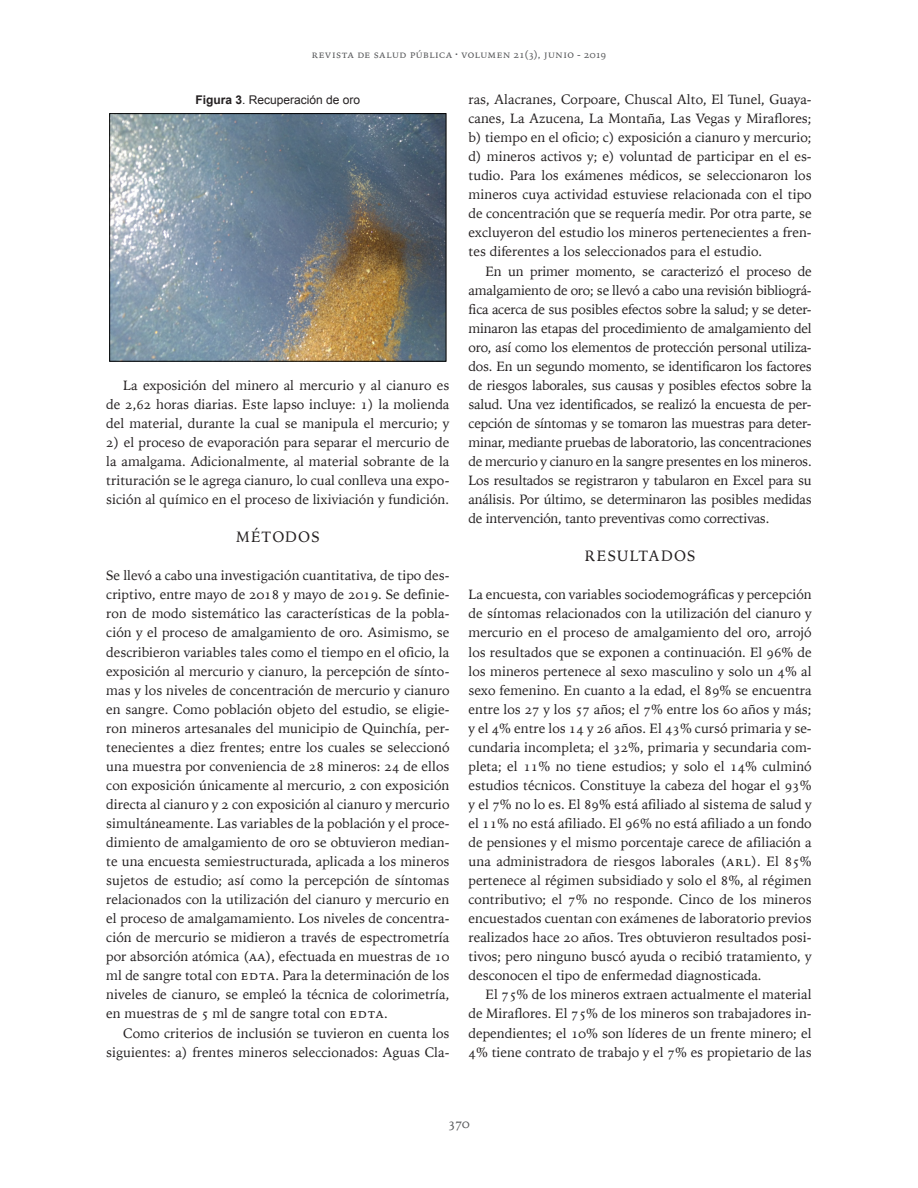
<style>
.page{position:relative;width:918px;height:1188px;background:#fff}
.page>*{position:absolute;margin:0;border:0;box-sizing:border-box;transform-origin:0 0}
.T1{font:15px "Iowan Old Style";letter-spacing:.08em;color:#231f20}
.Parrafo_primero{font:13.5px/19px "Iowan Old Style";color:#231f20;text-align:justify}
.Cuerpo_de_texto{font:13.5px/19px "Iowan Old Style";color:#231f20;text-align:justify}
.t1{font:13.5px "Iowan Old Style";color:#57585a}
.Info_graficas{font:12px "Arial";color:#231f20}
.t2{font:10.5px "Iowan Old Style";letter-spacing:-.01em;color:#57585a}
.s1{font-weight:700}
</style>
<div class="page">
<img style="left:111px;top:115px;width:333px;height:245px">
<div style="left:109px;top:113px;width:337px;height:249px;border:1px solid #000"></div>
<p class="t2" style="left:312px;top:45px;width:296px">REVISTA DE SALUD PÚBLICA · Volumen 21(3), junio - 2019</p>
<p class="Info_graficas" style="left:195px;top:92px;width:166px"><span class="s1">Figura 3</span>. Recuperación de oro</p>
<p class="Cuerpo_de_texto" style="left:106px;top:375px;width:345px;text-indent:17px">La exposición del minero al mercurio y al cianuro es de 2,62 horas diarias. Este lapso incluye: 1) la molienda del material, durante la cual se manipula el mercurio; y</p>
<p class="Cuerpo_de_texto" style="left:106px;top:432px;width:345px">2) el proceso de evaporación para separar el mercurio de la amalgama. Adicionalmente, al material sobrante de la trituración se le agrega cianuro, lo cual conlleva una expo&shy;sición al químico en el proceso de lixiviación y fundición.</p>
<p class="T1" style="left:236px;top:524px;width:85px">MÉTODOS</p>
<p class="Parrafo_primero" style="left:106px;top:566px;width:345px">Se llevó a cabo una investigación cuantitativa, de tipo des&shy;criptivo, entre mayo de 2018 y mayo de 2019. Se definie&shy;ron de modo sistemático las características de la pobla&shy;ción y el proceso de amalgamiento de oro. Asimismo, se describieron variables tales como el tiempo en el oficio, la exposición al mercurio y cianuro, la percepción de sínto&shy;mas y los niveles de concentración de mercurio y cianuro en sangre. Como población objeto del estudio, se eligie&shy;ron mineros artesanales del municipio de Quinchía, per&shy;tenecientes a diez frentes; entre los cuales se seleccionó una muestra por conveniencia de 28 mineros: 24 de ellos con exposición únicamente al mercurio, 2 con exposición directa al cianuro y 2 con exposición al cianuro y mercurio simultáneamente. Las variables de la población y el proce&shy;dimiento de amalgamiento de oro se obtuvieron median&shy;te una encuesta semiestructurada, aplicada a los mineros sujetos de estudio; así como la percepción de síntomas relacionados con la utilización del cianuro y mercurio en el proceso de amalgamamiento. Los niveles de concentra&shy;ción de mercurio se midieron a través de espectrometría por absorción atómica (AA), efectuada en muestras de 10 ml de sangre total con EDTA. Para la determinación de los niveles de cianuro, se empleó la técnica de colorimetría, en muestras de 5 ml de sangre total con EDTA.</p>
<p class="Cuerpo_de_texto" style="left:106px;top:1023px;width:345px;text-align:right">Como criterios de inclusión se tuvieron en cuenta los siguientes: a) frentes mineros seleccionados: Aguas Cla-</p>
<p class="Cuerpo_de_texto" style="left:469px;top:89px;width:345px">ras, Alacranes, Corpoare, Chuscal Alto, El Tunel, Guaya&shy;canes, La Azucena, La Montaña, Las Vegas y Miraflores; b) tiempo en el oficio; c) exposición a cianuro y mercurio; d) mineros activos y; e) voluntad de participar en el es&shy;tudio. Para los exámenes médicos, se seleccionaron los mineros cuya actividad estuviese relacionada con el tipo de concentración que se requería medir. Por otra parte, se excluyeron del estudio los mineros pertenecientes a fren&shy;tes diferentes a los seleccionados para el estudio.</p>
<p class="Cuerpo_de_texto" style="left:469px;top:261px;width:345px;text-indent:17px">En un primer momento, se caracterizó el proceso de amalgamiento de oro; se llevó a cabo una revisión bibliográ&shy;fica acerca de sus posibles efectos sobre la salud; y se deter&shy;minaron las etapas del procedimiento de amalgamiento del oro, así como los elementos de protección personal utiliza&shy;dos. En un segundo momento, se identificaron los factores de riesgos laborales, sus causas y posibles efectos sobre la salud. Una vez identificados, se realizó la encuesta de per&shy;cepción de síntomas y se tomaron las muestras para deter&shy;minar, mediante pruebas de laboratorio, las concentraciones de mercurio y cianuro en la sangre presentes en los mineros.<br>Los resultados se registraron y tabularon en Excel para su análisis. Por último, se determinaron las posibles medidas de intervención, tanto preventivas como correctivas.</p>
<p class="T1" style="left:585px;top:543px;width:112px">RESULTADOS</p>
<p class="Parrafo_primero" style="left:469px;top:585px;width:345px">La encuesta, con variables sociodemográficas y percepción de síntomas relacionados con la utilización del cianuro y mercurio en el proceso de amalgamiento del oro, arrojó los resultados que se exponen a continuación. El 96% de los mineros pertenece al sexo masculino y solo un 4% al sexo femenino. En cuanto a la edad, el 89% se encuentra entre los 27 y los 57 años; el 7% entre los 60 años y más; y el 4% entre los 14 y 26 años. El 43% cursó primaria y se&shy;cundaria incompleta; el 32%, primaria y secundaria com&shy;pleta; el 11% no tiene estudios; y solo el 14% culminó estudios técnicos. Constituye la cabeza del hogar el 93% y el 7% no lo es. El 89% está afiliado al sistema de salud y el 11% no está afiliado. El 96% no está afiliado a un fondo de pensiones y el mismo porcentaje carece de afiliación a una administradora de riesgos laborales (ARL). El 85% pertenece al régimen subsidiado y solo el 8%, al régimen contributivo; el 7% no responde. Cinco de los mineros encuestados cuentan con exámenes de laboratorio previos realizados hace 20 años. Tres obtuvieron resultados posi&shy;tivos; pero ninguno buscó ayuda o recibió tratamiento, y desconocen el tipo de enfermedad diagnosticada.</p>
<p class="Cuerpo_de_texto" style="left:469px;top:985px;width:345px;text-indent:17px">El 75% de los mineros extraen actualmente el material de Miraflores. El 75% de los mineros son trabajadores in&shy;dependientes; el 10% son líderes de un frente minero; el 4% tiene contrato de trabajo y el 7% es propietario de las</p>
<p class="t1" style="left:448px;top:1111px;width:23px">370</p>
</div>
